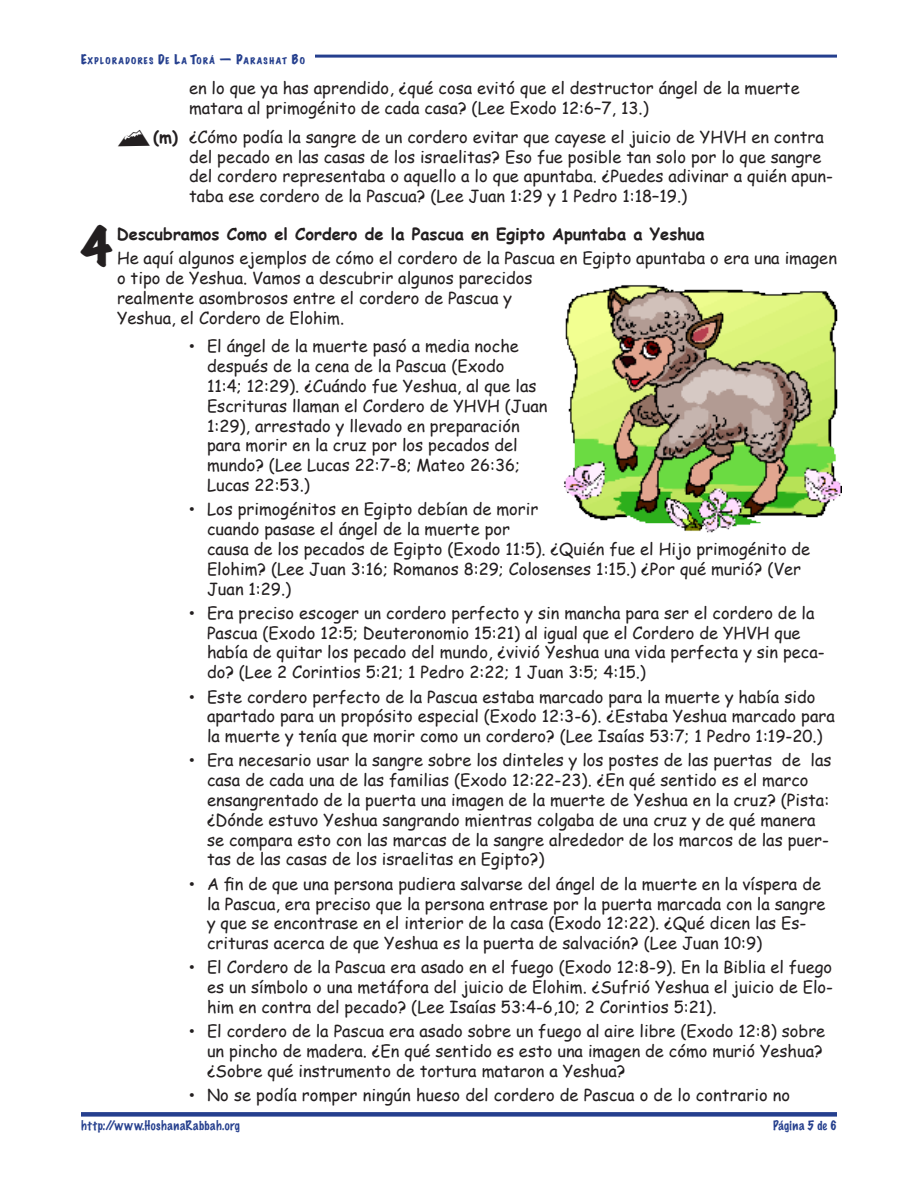
<style>
.page{position:relative;width:918px;height:1188px;background:#fff}
.page>*{position:absolute;margin:0;border:0;box-sizing:border-box;transform-origin:0 0}
.TE___hanging_indent{font:expanded 46.5px "Marker Felt";color:#231f20}
.TE_Lists_bullets__L{font:16.5px/19.8px "Comic Sans MS";color:#231f20}
.TE_Lists_MTN_dbat{font:16.5px/19.8px "Comic Sans MS";color:#231f20}
.TE_indent_left_2p{font:16.5px/19.8px "Comic Sans MS";color:#231f20}
.TE___hanging_indent-2{font:700 16.5px "Comic Sans MS";color:#231f20}
.t1{font:100 12px "Marker Felt";letter-spacing:.045em;color:#253f8e}
.t2{font:100 12px "Marker Felt";letter-spacing:.015em;color:#253f8e}
.t3{font:expanded 8.4px "Marker Felt";letter-spacing:.155em;color:#253f8e}
.s1{font-size:12px}
.s2{font-size:10.5px}
.s3{font-family:"Outfitters"}
.s4{font-weight:700}
.s5{font-family:"Adobe Caslon Pro"}
</style>
<div class="page">
<hr style="left:315px;top:55px;width:522px;height:3px;background:#253f8e">
<div style="left:81px;top:1112px;width:756px;height:5px;background:#253f8e"></div>
<img style="left:564px;top:285px;width:278px;height:248px">
<p class="t3" style="left:81px;top:54px;width:226px"><span class="s1">E</span>XPLORADORES <span class="s1">D</span>E <span class="s1">L</span>A <span class="s1">T</span>OR<span class="s2">Á</span> <span class="s1">— P</span>ARASHAT <span class="s1">B</span>O</p>
<p class="TE_Lists_MTN_dbat" style="left:189px;top:78px;width:612px">en lo que ya has aprendido, ¿qué cosa evitó que el destructor ángel de la muerte matara al primogénito de cada casa? (Lee Exodo 12:6–7, 13.)</p>
<p class="TE_Lists_MTN_dbat" style="left:189px;top:126px;width:645px;text-indent:-72px"><span class="s3">x</span><span class="s4">(m)</span> ¿Cómo podía la sangre de un cordero evitar que cayese el juicio de YHVH en contra del pecado en las casas de los israelitas? Eso fue posible tan solo por lo que sangre del cordero representaba o aquello a lo que apuntaba. ¿Puedes adivinar a quién apun&shy;taba ese cordero de la Pascua? (Lee Juan 1:29 y 1 Pedro 1:18–19.)</p>
<p class="TE___hanging_indent" style="left:81px;top:212px;width:32px">4</p>
<p class="TE___hanging_indent-2" style="left:117px;top:222px;width:589px">Descubramos Como el Cordero de la Pascua en Egipto Apuntaba a Yeshua</p>
<p class="TE_indent_left_2p" style="left:117px;top:248px;width:721px">He aquí algunos ejemplos de cómo el cordero de la Pascua en Egipto apuntaba o era una imagen o tipo de Yeshua. Vamos a descubrir algunos parecidos<br>realmente asombrosos entre el cordero de Pascua y<br>Yeshua, el Cordero de Elohim.</p>
<p class="TE_Lists_bullets__L" style="left:207px;top:336px;width:342px;text-indent:-18px"><span class="s5">•</span> El ángel de la muerte pasó a media noche después de la cena de la Pascua (Exodo<br>11:4; 12:29). ¿Cuándo fue Yeshua, al que las Escrituras llaman el Cordero de YHVH (Juan 1:29), arrestado y llevado en preparación para morir en la cruz por los pecados del mundo? (Lee Lucas 22:7-8; Mateo 26:36; Lucas 22:53.)</p>
<p class="TE_Lists_bullets__L" style="left:207px;top:499px;width:605px;text-indent:-18px"><span class="s5">•</span> Los primogénitos en Egipto debían de morir<br>cuando pasase el ángel de la muerte por<br>causa de los pecados de Egipto (Exodo 11:5). ¿Quién fue el Hijo primogénito de Elohim? (Lee Juan 3:16; Romanos 8:29; Colosenses 1:15.) ¿Por qué murió? (Ver Juan 1:29.)</p>
<p class="TE_Lists_bullets__L" style="left:207px;top:602px;width:619px;text-indent:-18px"><span class="s5">•</span> Era preciso escoger un cordero perfecto y sin mancha para ser el cordero de la Pascua (Exodo 12:5; Deuteronomio 15:21) al igual que el Cordero de YHVH que había de quitar los pecado del mundo, ¿vivió Yeshua una vida perfecta y sin peca&shy;do? (Lee 2 Corintios 5:21; 1 Pedro 2:22; 1 Juan 3:5; 4:15.)</p>
<p class="TE_Lists_bullets__L" style="left:207px;top:686px;width:629px;text-indent:-18px"><span class="s5">•</span> Este cordero perfecto de la Pascua estaba marcado para la muerte y había sido apartado para un propósito especial (Exodo 12:3-6). ¿Estaba Yeshua marcado para la muerte y tenía que morir como un cordero? (Lee Isaías 53:7; 1 Pedro 1:19-20.)</p>
<p class="TE_Lists_bullets__L" style="left:207px;top:750px;width:626px;text-indent:-18px"><span class="s5">•</span> Era necesario usar la sangre sobre los dinteles y los postes de las puertas de las casa de cada una de las familias (Exodo 12:22-23). ¿En qué sentido es el marco ensangrentado de la puerta una imagen de la muerte de Yeshua en la cruz? (Pista: ¿Dónde estuvo Yeshua sangrando mientras colgaba de una cruz y de qué manera se compara esto con las marcas de la sangre alrededor de los marcos de las puer&shy;tas de las casas de los israelitas en Egipto?)</p>
<p class="TE_Lists_bullets__L" style="left:207px;top:873px;width:620px;text-indent:-18px"><span class="s5">•</span> A fin de que una persona pudiera salvarse del ángel de la muerte en la víspera de la Pascua, era preciso que la persona entrase por la puerta marcada con la sangre y que se encontrase en el interior de la casa (Exodo 12:22). ¿Qué dicen las Es&shy;crituras acerca de que Yeshua es la puerta de salvación? (Lee Juan 10:9)</p>
<p class="TE_Lists_bullets__L" style="left:207px;top:957px;width:628px;text-align:justify;text-indent:-18px"><span class="s5">•</span> El Cordero de la Pascua era asado en el fuego (Exodo 12:8-9). En la Biblia el fuego es un símbolo o una metáfora del juicio de Elohim. ¿Sufrió Yeshua el juicio de Elo&shy;him en contra del pecado? (Lee Isaías 53:4-6,10; 2 Corintios 5:21).</p>
<p class="TE_Lists_bullets__L" style="left:207px;top:1021px;width:620px;text-indent:-18px"><span class="s5">•</span> El cordero de la Pascua era asado sobre un fuego al aire libre (Exodo 12:8) sobre un pincho de madera. ¿En qué sentido es esto una imagen de cómo murió Yeshua? ¿Sobre qué instrumento de tortura mataron a Yeshua?</p>
<p class="TE_Lists_bullets__L" style="left:189px;top:1085px;width:603px"><span class="s5">•</span> No se podía romper ningún hueso del cordero de Pascua o de lo contrario no</p>
<p class="t1" style="left:81px;top:1117px;width:161px">http://www.HoshanaRabbah.org</p>
<p class="t2" style="left:773px;top:1117px;width:65px">Página 5 de 6</p>
</div>
